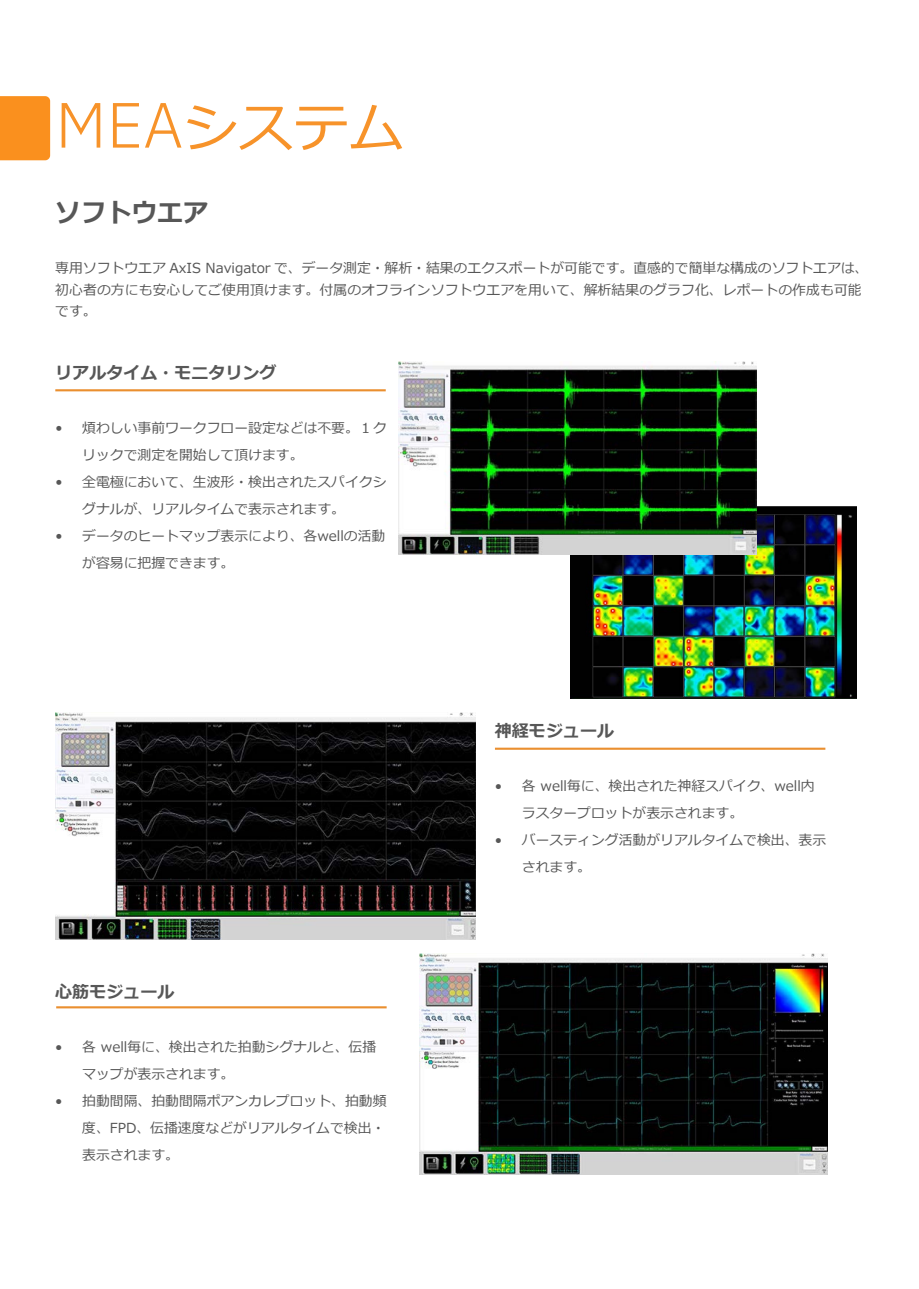
<style>
.page{position:relative;width:919px;height:1289px;background:#fff}
.page>*{position:absolute;margin:0;border:0;box-sizing:border-box;transform-origin:0 0}
.t1{font:55.35px "Meiryo";color:#f7932a}
.t2{font:700 25.5px "Meiryo";color:#575757}
.t3{font:700 16.95px "Meiryo";color:#575757}
.t4{font:13.8px/27px "Meiryo";color:#575757}
.t5{font:italic 13.8px/27px "Meiryo";color:#575757}
.s1{font-family:"IBM Plex Sans";font-weight:300;font-size:63.75px}
.s2{font-style:normal}
</style>
<div class="page">
<img style="left:570px;top:507px;width:285px;height:191px">
<img style="left:399px;top:361px;width:357px;height:193px">
<img style="left:420px;top:953px;width:407px;height:221px">
<img style="left:55px;top:712px;width:420px;height:228px">
<hr style="left:55px;top:389px;width:331px;height:2px;background:#ea8f2f">
<hr style="left:495px;top:747px;width:330px;height:2px;background:#ea8f2f">
<hr style="left:56px;top:1006px;width:330px;height:2px;background:#ea8f2f">
<div style="left:0;top:96px;width:50px;height:64px;background:#fa901e"></div>
<h1 class="t1" style="left:55px;top:89px;width:350px"><span class="s1">MEA</span>システム</h1>
<h2 class="t2" style="left:55px;top:194px;width:155px">ソフトウエア</h2>
<p class="t4" style="left:55px;top:258px;width:814px;line-height:21.3px">専用ソフトウエア AxIS Navigator で、データ測定・解析・結果のエクスポートが可能です。直感的で簡単な構成のソフトエアは、初心者の方にも安心してご使用頂けます。付属のオフラインソフトウエアを用いて、解析結果のグラフ化、レポートの作成も可能です。</p>
<p class="t3" style="left:55px;top:361px;width:223px">リアルタイム・モニタリング</p>
<p class="t5" style="left:82px;top:415px;width:306px;text-indent:-27px">• 煩わしい事前ワークフロー設定などは不要。１クリックで測定を開始して頂けます。</p>
<p class="t5" style="left:82px;top:469px;width:306px;text-indent:-27px">• 全電極において、生波形・検出されたスパイクシグナルが、リアルタイムで表示されます。</p>
<p class="t5" style="left:82px;top:523px;width:304px;text-indent:-27px">• データのヒートマップ表示により、各<span class="s2">well</span>の活動が容易に把握できます。</p>
<p class="t3" style="left:55px;top:979px;width:121px">心筋モジュール</p>
<p class="t4" style="left:82px;top:1034px;width:295px;text-indent:-27px">• 各 well毎に、検出された拍動シグナルと、伝播マップが表示されます。</p>
<p class="t4" style="left:82px;top:1088px;width:306px;text-align:justify;text-indent:-27px">• 拍動間隔、拍動間隔ポアンカレプロット、拍動頻度、FPD、伝播速度などがリアルタイムで検出・表示されます。</p>
<p class="t3" style="left:495px;top:718px;width:121px">神経モジュール</p>
<p class="t4" style="left:522px;top:773px;width:294px;text-indent:-27px">• 各 well毎に、検出された神経スパイク、well内ラスタープロットが表示されます。</p>
<p class="t4" style="left:522px;top:827px;width:306px;text-indent:-27px">• バースティング活動がリアルタイムで検出、表示されます。</p>
</div>
